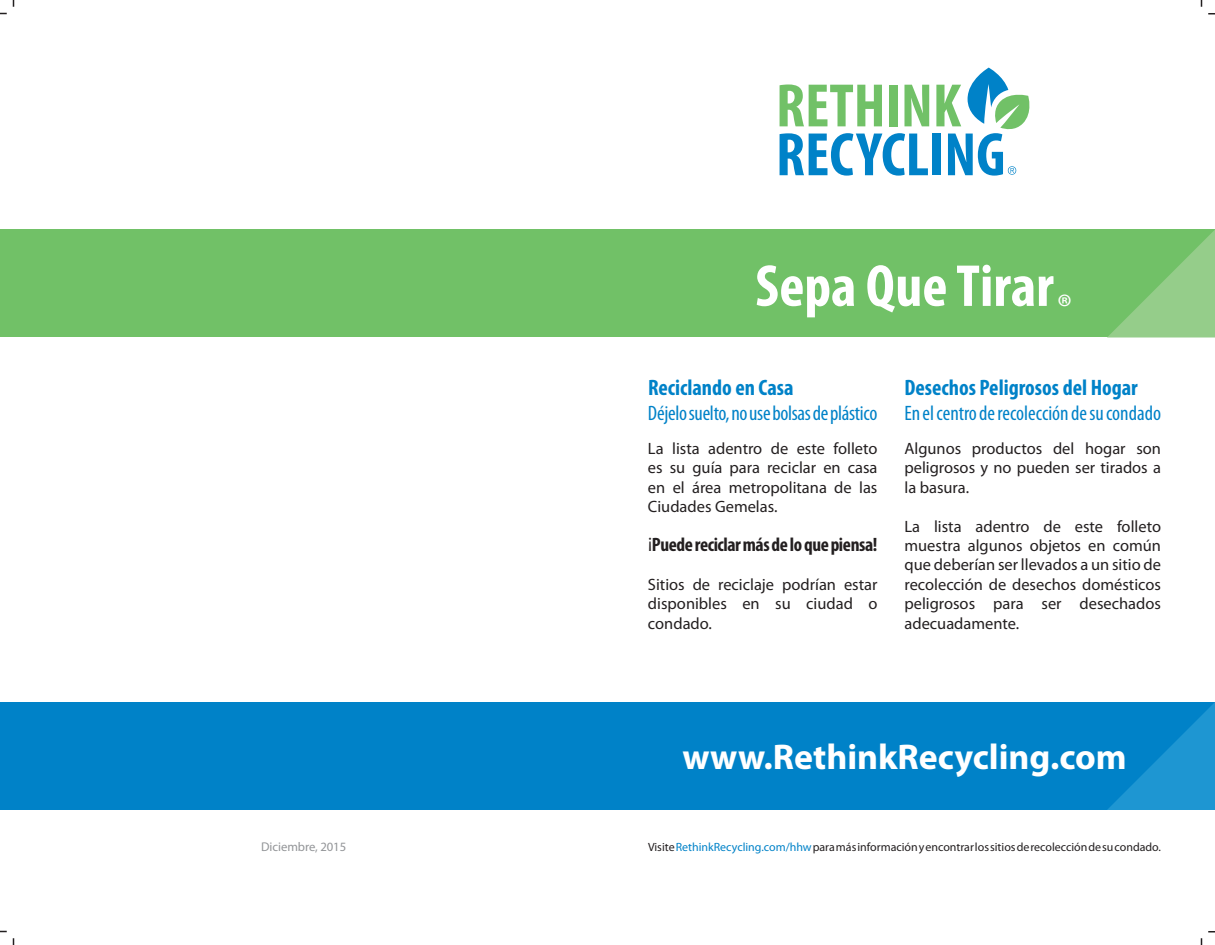
<style>
.page{position:relative;width:1215px;height:945px;background:#fff}
.page>*{position:absolute;margin:0;border:0;box-sizing:border-box;transform-origin:0 0}
.t1{font:700 condensed 59.85px "Myriad Pro";color:#fff}
.t2{font:700 35.85px "Myriad Pro";color:#fff}
.t3{font:35.85px "Myriad Pro";color:#fff}
.t4{font:700 condensed 22.35px "Myriad Pro";color:#0082c8}
.t5{font:condensed 20.85px "Myriad Pro";letter-spacing:-.015em;color:#0082c8}
.t6{font:700 condensed 19.5px "Myriad Pro";letter-spacing:-.02em;color:#231f20}
.t7{font:16.5px/19.5px "Myriad Pro";color:#231f20;text-align:justify}
.t8{font:12.75px "Myriad Pro";letter-spacing:-.005em;color:#939598}
.t9{font:12px "Myriad Pro";color:#231f20}
.s1{font-weight:400}
.s2{color:#0082c8}
</style>
<div class="page">
<div style="left:0;top:702px;width:1215px;height:108px;background:#0082c8"></div>
<div style="left:0;top:230px;width:1215px;height:108px;background:#71c167"></div>
<svg style="left:1107px;top:230px;width:108px;height:108px"></svg>
<svg style="left:1107px;top:702px;width:108px;height:108px"></svg>
<div style="left:933px;top:134px;width:8px;height:41px;background:#0082c8"></div>
<svg style="left:780px;top:133px;width:148px;height:43px"></svg>
<div style="left:889px;top:85px;width:8px;height:41px;background:#71c167"></div>
<svg style="left:780px;top:85px;width:102px;height:41px"></svg>
<svg style="left:904px;top:85px;width:25px;height:41px"></svg>
<svg style="left:936px;top:68px;width:93px;height:108px"></svg>
<p class="t1" style="left:755px;top:249px;width:300px">Sepa Que Tirar</p>
<p class="t3" style="left:1057px;top:285px;width:17px">®</p>
<p class="t4" style="left:648px;top:373px;width:147px">Reciclando en Casa</p>
<p class="t5" style="left:648px;top:400px;width:231px">Déjelo suelto, no use bolsas de plástico</p>
<p class="t7" style="left:648px;top:438px;width:231px">La lista adentro de este folleto es su guía para reciclar en casa en el área metropolitana de las Ciudades Gemelas.</p>
<p class="t6" style="left:648px;top:532px;width:231px"><span class="s1">¡</span>Puede reciclar más de lo que piensa!</p>
<p class="t7" style="left:648px;top:574px;width:231px">Sitios de reciclaje podrían estar disponibles en su ciudad o condado.</p>
<p class="t4" style="left:904px;top:373px;width:235px">Desechos Peligrosos del Hogar</p>
<p class="t5" style="left:904px;top:401px;width:258px">En el centro de recolección de su condado</p>
<p class="t7" style="left:904px;top:438px;width:258px">Algunos productos del hogar son peligrosos y no pueden ser tirados a la basura.</p>
<p class="t7" style="left:904px;top:516px;width:258px">La lista adentro de este folleto muestra algunos objetos en común que deberían ser llevados a un sitio de recolección de desechos domésticos peligrosos para ser desechados adecuadamente.</p>
<p class="t2" style="left:682px;top:734px;width:446px">www.RethinkRecycling.com</p>
<p class="t8" style="left:261px;top:838px;width:87px">Diciembre, 2015</p>
<p class="t9" style="left:648px;top:839px;width:515px">Visite <span class="s2">RethinkRecycling.com/hhw</span> para más información y encontrar los sitios de recolección de su condado.</p>
</div>
